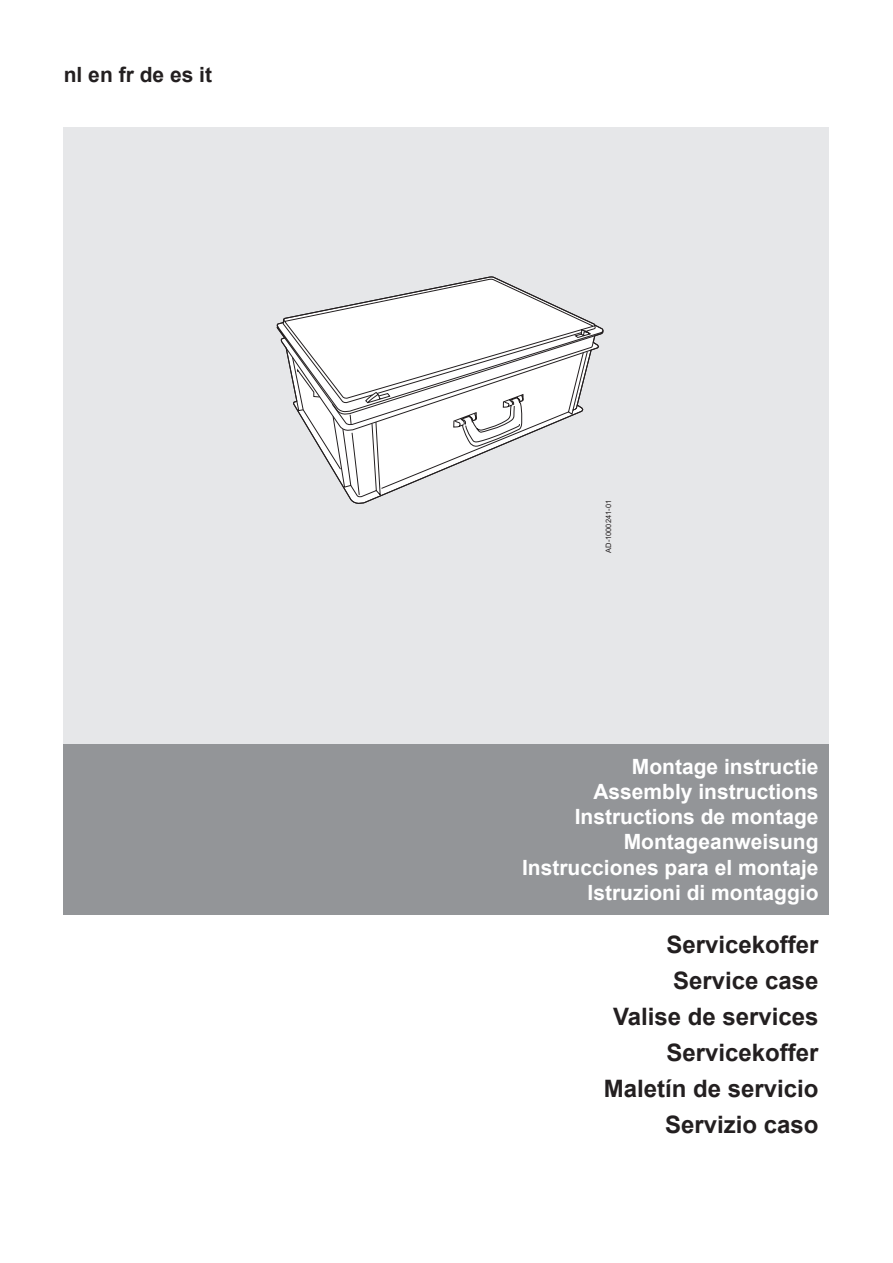
<style>
.page{position:relative;width:893px;height:1263px;background:#fff}
.page>*{position:absolute;margin:0;border:0;box-sizing:border-box;transform-origin:0 0}
.t1{font:700 24px/36px "Arial";color:#231f20;text-align:right}
.t2{font:700 21px/25.2px "Arial";color:#fff;text-align:right}
.t3{font:700 21px "Arial";color:#231f20}
.t4{font:7.5px "Arial";color:#231f20}
</style>
<div class="page">
<div style="left:64px;top:744px;width:765px;height:170px;background:#939598"></div>
<div style="left:64px;top:128px;width:765px;height:616px;background:#e6e7e9"></div>
<svg style="left:277px;top:276px;width:327px;height:228px"></svg>
<svg style="left:292px;top:336px;width:303px;height:161px"></svg>
<p class="t3" style="left:64px;top:61px;width:150px">nl en fr de es it</p>
<p class="t4" style="left:604px;top:553px;width:54px;rotate:-90deg">AD-1000241-01</p>
<p class="t2" style="left:522px;top:754px;width:298px">Montage instructie<br>Assembly instructions<br>Instructions de montage<br>Montageanweisung<br>Instrucciones para el montaje<br>Istruzioni di montaggio</p>
<p class="t1" style="left:604px;top:927px;width:216px">Servicekoffer<br>Service case<br>Valise de services<br>Servicekoffer<br>Maletín de servicio<br>Servizio caso</p>
</div>
